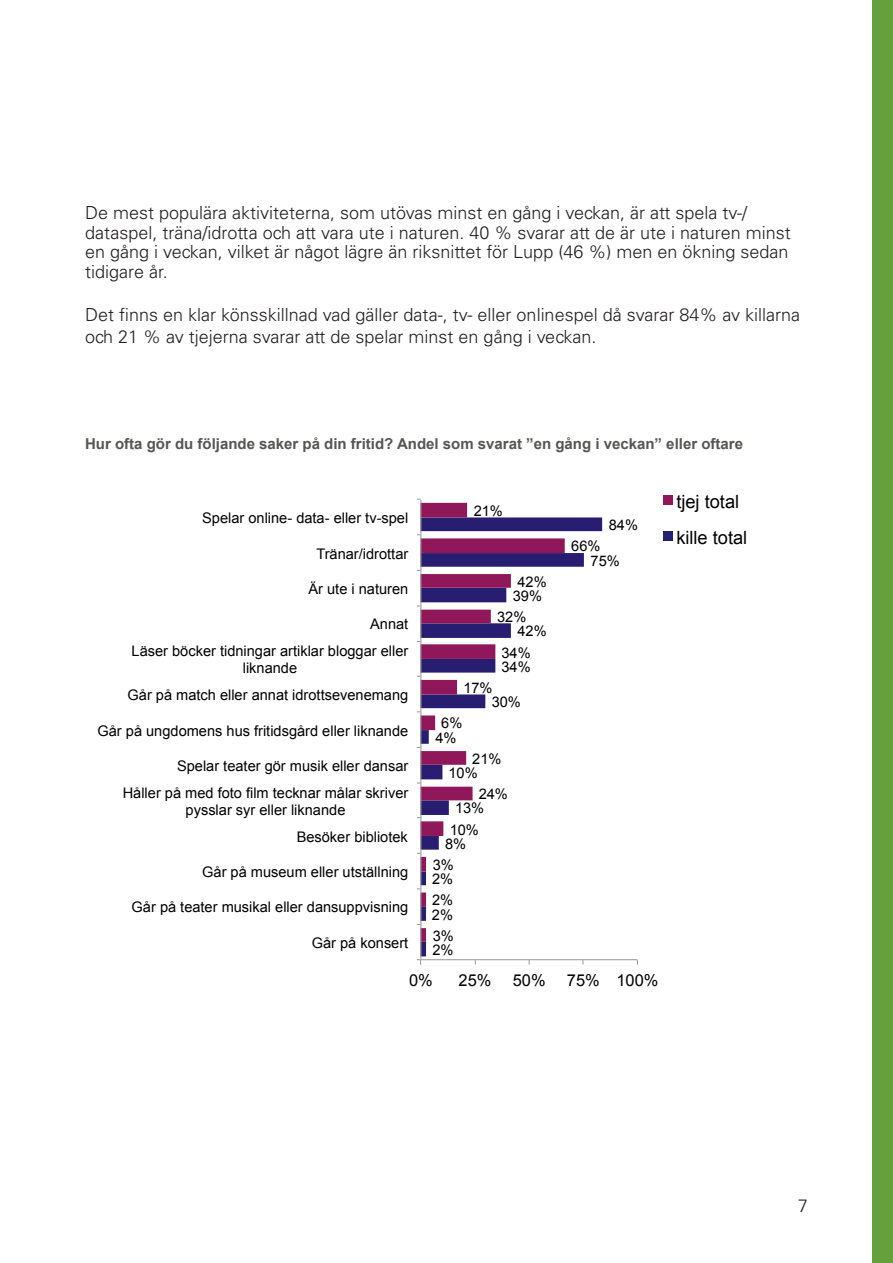
<style>
.page{position:relative;width:893px;height:1263px;background:#fff}
.page>*{position:absolute;margin:0;border:0;box-sizing:border-box;transform-origin:0 0}
.t1{font:18.3px/36.2px "Arial";color:#000}
.Brödtext{font:300 18px/19.5px "Univers LT Std";color:#231f20}
.t2{font:16.35px "Arial";color:#000}
.Bildtext{font:700 15px "Arial";color:#565655}
.t3{font:14.55px/17.4px "Arial";color:#000;text-align:center}
</style>
<div class="page">
<div style="left:873px;top:0;width:20px;height:1263px;background:#66a03c"></div>
<svg style="left:421px;top:517px;width:181px;height:439px"></svg>
<svg style="left:421px;top:503px;width:144px;height:439px"></svg>
<hr style="left:421px;top:959px;width:216px;height:1px;background:#979797">
<hr style="left:420px;top:500px;width:1px;height:460px;background:#979797">
<svg style="left:417px;top:959px;width:4px;height:6px"></svg>
<div style="left:663px;top:495px;width:9px;height:9px;background:#90175a"></div>
<div style="left:663px;top:531px;width:9px;height:10px;background:#271e72"></div>
<p class="Brödtext" style="left:85px;top:203px;width:707px">De mest populära aktiviteterna, som utövas minst en gång i veckan, är att spela tv-/ dataspel, träna/idrotta och att vara ute i naturen. 40 % svarar att de är ute i naturen minst en gång i veckan, vilket är något lägre än riksnittet för Lupp (46 %) men en ökning sedan tidigare år.</p>
<p class="Brödtext" style="left:85px;top:304px;width:716px;line-height:21.6px">Det finns en klar könsskillnad vad gäller data-, tv- eller onlinespel då svarar 84% av killarna och 21 % av tjejerna svarar att de spelar minst en gång i veckan.</p>
<p class="Bildtext" style="left:85px;top:434px;width:659px">Hur ofta gör du följande saker på din fritid? Andel som svarat ”en gång i veckan” eller oftare</p>
<p class="t3" style="left:202px;top:509px;width:208px">Spelar online- data- eller tv-spel</p>
<p class="t3" style="left:316px;top:545px;width:93px">Tränar/idrottar</p>
<p class="t3" style="left:309px;top:580px;width:101px">Är ute i naturen</p>
<p class="t3" style="left:370px;top:616px;width:40px">Annat</p>
<p class="t3" style="left:132px;top:642px;width:278px">Läser böcker tidningar artiklar bloggar eller liknande</p>
<p class="t3" style="left:128px;top:686px;width:282px">Går på match eller annat idrottsevenemang</p>
<p class="t3" style="left:97px;top:722px;width:312px">Går på ungdomens hus fritidsgård eller liknande</p>
<p class="t3" style="left:177px;top:757px;width:233px">Spelar teater gör musik eller dansar</p>
<p class="t3" style="left:123px;top:784px;width:287px">Håller på med foto film tecknar målar skriver pysslar syr eller liknande</p>
<p class="t3" style="left:297px;top:828px;width:113px">Besöker bibliotek</p>
<p class="t3" style="left:202px;top:863px;width:208px">Går på museum eller utställning</p>
<p class="t3" style="left:132px;top:899px;width:278px">Går på teater musikal eller dansuppvisning</p>
<p class="t3" style="left:312px;top:934px;width:98px">Går på konsert</p>
<p class="t3" style="left:474px;top:502px;width:31px">21%</p>
<p class="t3" style="left:517px;top:573px;width:31px">42%</p>
<p class="t3" style="left:513px;top:587px;width:31px">39%</p>
<p class="t3" style="left:497px;top:608px;width:31px">32%</p>
<p class="t3" style="left:517px;top:623px;width:31px">42%</p>
<p class="t3" style="left:501px;top:644px;width:31px">34%</p>
<p class="t3" style="left:463px;top:679px;width:31px">17%</p>
<p class="t3" style="left:501px;top:658px;width:31px">34%</p>
<p class="t3" style="left:441px;top:715px;width:23px">6%</p>
<p class="t3" style="left:435px;top:729px;width:23px">4%</p>
<p class="t3" style="left:492px;top:693px;width:31px">30%</p>
<p class="t3" style="left:472px;top:750px;width:31px">21%</p>
<p class="t3" style="left:448px;top:764px;width:31px">10%</p>
<p class="t3" style="left:479px;top:785px;width:31px">24%</p>
<p class="t3" style="left:455px;top:800px;width:31px">13%</p>
<p class="t3" style="left:450px;top:821px;width:31px">10%</p>
<p class="t3" style="left:445px;top:835px;width:23px">8%</p>
<p class="t3" style="left:433px;top:856px;width:23px">3%</p>
<p class="t3" style="left:432px;top:870px;width:23px">2%</p>
<p class="t3" style="left:432px;top:892px;width:23px">2%</p>
<p class="t3" style="left:432px;top:906px;width:23px">2%</p>
<p class="t3" style="left:433px;top:927px;width:23px">3%</p>
<p class="t3" style="left:432px;top:941px;width:23px">2%</p>
<p class="t3" style="left:571px;top:538px;width:31px">66%</p>
<p class="t3" style="left:609px;top:516px;width:31px">84%</p>
<p class="t3" style="left:591px;top:552px;width:31px">75%</p>
<p class="t2" style="left:409px;top:969px;width:25px">0%</p>
<p class="t2" style="left:459px;top:969px;width:34px">25%</p>
<p class="t2" style="left:513px;top:969px;width:34px">50%</p>
<p class="t2" style="left:567px;top:969px;width:93px">75% 100%</p>
<p class="t1" style="left:676px;top:484px;width:72px">tjej total kille total</p>
<p class="Brödtext" style="left:798px;top:1196px;width:12px">7</p>
</div>
